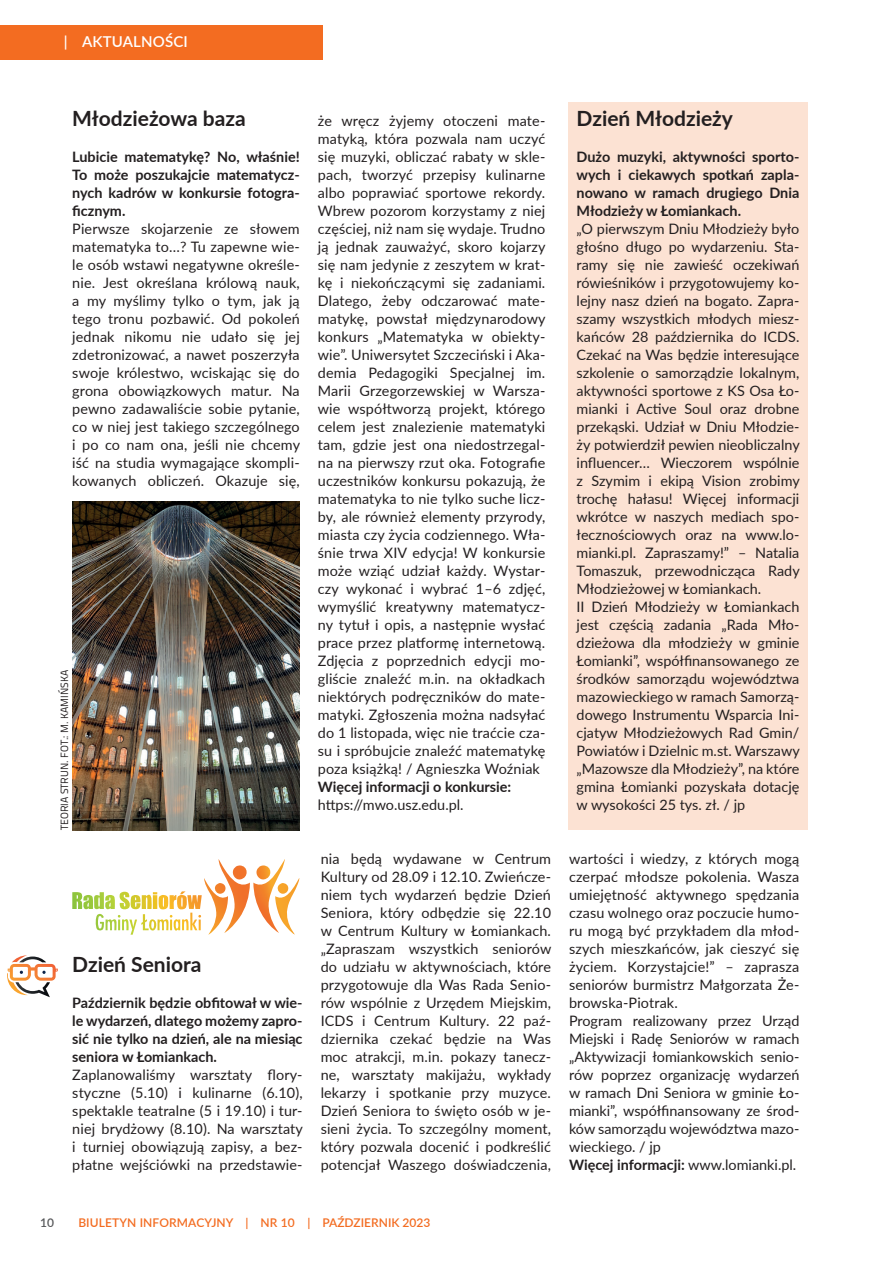
<style>
.page{position:relative;width:893px;height:1263px;background:#fff}
.page>*{position:absolute;margin:0;border:0;box-sizing:border-box;transform-origin:0 0}
.t1{font:700 21px "Lato";color:#231f20}
.t2{font:600 15px "Lato";letter-spacing:.01em;color:#fff}
.t3{font:14.4px/18px "Lato";color:#231f20;text-align:justify}
.t4{font:700 14.4px/18px "Lato";color:#231f20;text-align:justify}
.t5{font:600 12px "Lato";letter-spacing:.01em;color:#f36c21}
.t6{font:600 12px "Lato";color:#57585a}
.t7{font:10.5px "Titillium Text 22 L";color:#231f20}
.s1{font-weight:700}
</style>
<div class="page">
<div style="left:0;top:26px;width:323px;height:34px;background:#f36c21"></div>
<div style="left:568px;top:102px;width:240px;height:728px;background:#fce2d3"></div>
<img style="left:72px;top:859px;width:228px;height:76px">
<img style="left:72px;top:502px;width:228px;height:328px">
<svg style="left:7px;top:955px;width:51px;height:42px"></svg>
<p class="t2" style="left:64px;top:31px;width:125px">| AKTUALNOŚCI</p>
<h1 class="t1" style="left:72px;top:103px;width:175px">Młodzieżowa baza</h1>
<p class="t4" style="left:72px;top:147px;width:229px">Lubicie matematykę? No, właśnie!<br>To może poszukajcie matematycz&shy;nych kadrów w konkursie fotogra&shy;ficznym.</p>
<p class="t3" style="left:72px;top:219px;width:229px">Pierwsze skojarzenie ze słowem matematyka to…? Tu zapewne wie&shy;le osób wstawi negatywne określe&shy;nie. Jest określana królową nauk, a my myślimy tylko o tym, jak ją tego tronu pozbawić. Od pokoleń jednak nikomu nie udało się jej zdetronizować, a nawet poszerzyła swoje królestwo, wciskając się do grona obowiązkowych matur. Na pewno zadawaliście sobie pytanie, co w niej jest takiego szczególnego i po co nam ona, jeśli nie chcemy iść na studia wymagające skompli&shy;kowanych obliczeń. Okazuje się,</p>
<p class="t7" style="left:57px;top:830px;width:162px;rotate:-90deg">TEORIA STRUN. FOT.: M. KAMIŃSKA</p>
<h1 class="t1" style="left:72px;top:949px;width:131px">Dzień Seniora</h1>
<p class="t4" style="left:72px;top:993px;width:232px">Październik będzie obfitował w wie&shy;le wydarzeń, dlatego możemy zapro&shy;sić nie tylko na dzień, ale na miesiąc seniora w Łomiankach.</p>
<p class="t3" style="left:72px;top:1065px;width:232px">Zaplanowaliśmy warsztaty flory&shy;styczne (5.10) i kulinarne (6.10), spektakle teatralne (5 i 19.10) i tur&shy;niej brydżowy (8.10). Na warsztaty i turniej obowiązują zapisy, a bez&shy;płatne wejściówki na przedstawie-</p>
<p class="t3" style="left:318px;top:111px;width:229px">że wręcz żyjemy otoczeni mate&shy;matyką, która pozwala nam uczyć się muzyki, obliczać rabaty w skle&shy;pach, tworzyć przepisy kulinarne albo poprawiać sportowe rekordy.<br>Wbrew pozorom korzystamy z niej częściej, niż nam się wydaje. Trudno ją jednak zauważyć, skoro kojarzy się nam jedynie z zeszytem w krat&shy;kę i niekończącymi się zadaniami.<br>Dlatego, żeby odczarować mate&shy;matykę, powstał międzynarodowy konkurs „Matematyka w obiekty&shy;wie”. Uniwersytet Szczeciński i Aka&shy;demia Pedagogiki Specjalnej im.<br>Marii Grzegorzewskiej w Warsza&shy;wie współtworzą projekt, którego celem jest znalezienie matematyki tam, gdzie jest ona niedostrzegal&shy;na na pierwszy rzut oka. Fotografie uczestników konkursu pokazują, że matematyka to nie tylko suche licz&shy;by, ale również elementy przyrody, miasta czy życia codziennego. Wła&shy;śnie trwa XIV edycja! W konkursie może wziąć udział każdy. Wystar&shy;czy wykonać i wybrać 1–6 zdjęć, wymyślić kreatywny matematycz&shy;ny tytuł i opis, a następnie wysłać prace przez platformę internetową.<br>Zdjęcia z poprzednich edycji mo&shy;gliście znaleźć m.in. na okładkach niektórych podręczników do mate&shy;matyki. Zgłoszenia można nadsyłać do 1 listopada, więc nie traćcie cza&shy;su i spróbujcie znaleźć matematykę poza książką! / Agnieszka Woźniak</p>
<p class="t4" style="left:318px;top:777px;width:195px">Więcej informacji o konkursie:</p>
<p class="t3" style="left:318px;top:795px;width:147px">https://mwo.usz.edu.pl.</p>
<h1 class="t1" style="left:577px;top:103px;width:158px">Dzień Młodzieży</h1>
<p class="t4" style="left:577px;top:147px;width:224px">Dużo muzyki, aktywności sporto&shy;wych i ciekawych spotkań zapla&shy;nowano w ramach drugiego Dnia Młodzieży w Łomiankach.</p>
<p class="t3" style="left:577px;top:219px;width:225px;text-align:left">„O pierwszym Dniu Młodzieży było głośno długo po wydarzeniu. Sta&shy;ramy się nie zawieść oczekiwań rówieśników i przygotowujemy ko&shy;lejny nasz dzień na bogato. Zapra&shy;szamy wszystkich młodych miesz&shy;kańców 28 października do ICDS.<br>Czekać na Was będzie interesujące szkolenie o samorządzie lokalnym, aktywności sportowe z KS Osa Ło&shy;mianki i Active Soul oraz drobne przekąski. Udział w Dniu Młodzie&shy;ży potwierdził pewien nieobliczalny influencer… Wieczorem wspólnie z Szymim i ekipą Vision zrobimy trochę hałasu! Więcej informacji wkrótce w naszych mediach spo&shy;łecznościowych oraz na www.lo&shy;mianki.pl. Zapraszamy!” – Natalia<br>Tomaszuk, przewodnicząca Rady<br>Młodzieżowej w Łomiankach.<br>II Dzień Młodzieży w Łomiankach jest częścią zadania „Rada Mło&shy;dzieżowa dla młodzieży w gminie<br>Łomianki”, współfinansowanego ze środków samorządu województwa mazowieckiego w ramach Samorzą&shy;dowego Instrumentu Wsparcia Ini&shy;cjatyw Młodzieżowych Rad Gmin/<br>Powiatów i Dzielnic m.st. Warszawy „Mazowsze dla Młodzieży”, na które gmina Łomianki pozyskała dotację w wysokości 25 tys. zł. / jp</p>
<p class="t3" style="left:321px;top:849px;width:232px">nia będą wydawane w Centrum Kultury od 28.09 i 12.10. Zwieńcze&shy;niem tych wydarzeń będzie Dzień Seniora, który odbędzie się 22.10 w Centrum Kultury w Łomiankach. „Zapraszam wszystkich seniorów do udziału w aktywnościach, które przygotowuje dla Was Rada Senio&shy;rów wspólnie z Urzędem Miejskim, ICDS i Centrum Kultury. 22 paź&shy;dziernika czekać będzie na Was moc atrakcji, m.in. pokazy tanecz&shy;ne, warsztaty makijażu, wykłady lekarzy i spotkanie przy muzyce.<br>Dzień Seniora to święto osób w je&shy;sieni życia. To szczególny moment, który pozwala docenić i podkreślić potencjał Waszego doświadczenia,</p>
<p class="t3" style="left:569px;top:849px;width:232px;text-align:left">wartości i wiedzy, z których mogą czerpać młodsze pokolenia. Wasza umiejętność aktywnego spędzania czasu wolnego oraz poczucie humo&shy;ru mogą być przykładem dla młod&shy;szych mieszkańców, jak cieszyć się życiem. Korzystajcie!” – zaprasza seniorów burmistrz Małgorzata Że&shy;browska-Piotrak.<br>Program realizowany przez Urząd<br>Miejski i Radę Seniorów w ramach „Aktywizacji łomiankowskich senio&shy;rów poprzez organizację wydarzeń w ramach Dni Seniora w gminie Ło&shy;mianki”, współfinansowany ze środ&shy;ków samorządu województwa mazo&shy;wieckiego. / jp<br><span class="s1">Więcej informacji:</span> www.lomianki.pl.</p>
<p class="t6" style="left:40px;top:1213px;width:15px">10</p>
<p class="t5" style="left:78px;top:1213px;width:353px">BIULETYN INFORMACYJNY | NR 10 | PAŹDZIERNIK 2023</p>
</div>
